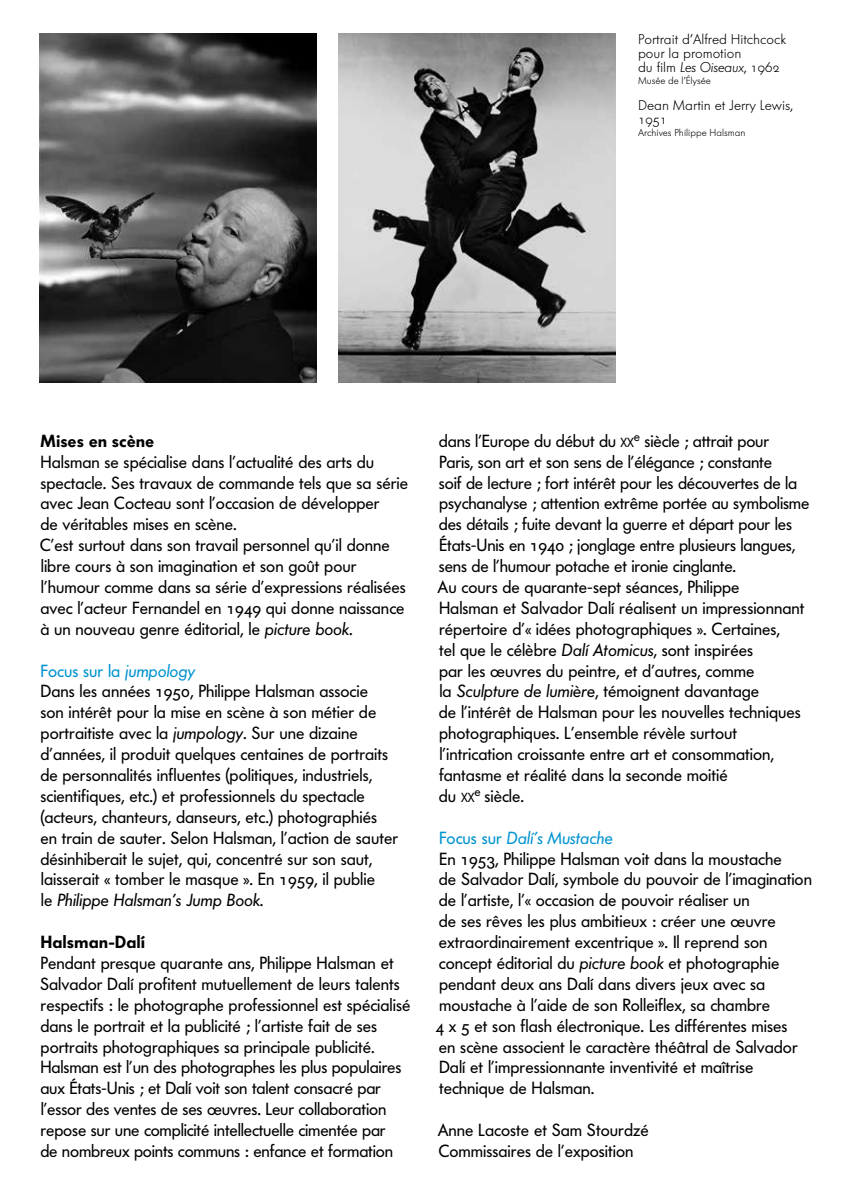
<style>
.page{position:relative;width:851px;height:1191px;background:#fff}
.page>*{position:absolute;margin:0;border:0;box-sizing:border-box;transform-origin:0 0}
.t1{font:17.4px/20.8px "Futura Serie BQ Book Mix";color:#000}
.t2{font:17.4px "Futura Serie BQ Book Oblique Mix";color:#000}
.t3{font:17.4px "Futura Serie BQ Demi Bold Mix";color:#000}
.t4{font:17.4px "Futura Serie BQ Book Oblique Mix";color:#0093d0}
.t5{font:14px/14px "Futura Serie BQ Light Mix";color:#000}
.t6{font:10px "Futura Serie BQ Light Mix";color:#000}
.s1{font-family:"Futura Serie BQ Light Oblique Mix"}
.s2{font-family:"Futura Serie BQ Book Oblique Mix"}
.s3{color:#0093d0}
.s4{font-family:"Futura Serie BQ Book Oblique Mix";color:#0093d0}
.s5{font-family:"Futura Serie BQ Book Mix"}
.s6{font-size:13px}
</style>
<div class="page">
<img style="left:339px;top:34px;width:276px;height:348px">
<img style="left:40px;top:34px;width:276px;height:348px">
<p class="t5" style="left:638px;top:33px;width:150px">Portrait d’Alfred Hitchcock pour la promotion<br>du film <span class="s1">Les Oiseaux</span>, 1962</p>
<p class="t6" style="left:638px;top:75px;width:74px">Musée de l’Élysée</p>
<p class="t5" style="left:638px;top:98px;width:156px">Dean Martin et Jerry Lewis,<br>1951</p>
<p class="t6" style="left:638px;top:126px;width:109px">Archives Philippe Halsman</p>
<p class="t3" style="left:40px;top:430px;width:116px">Mises en scène</p>
<p class="t1" style="left:40px;top:451px;width:370px">Halsman se spécialise dans l’actualité des arts du spectacle. Ses travaux de commande tels que sa série avec Jean Cocteau sont l’occasion de développer<br>de véritables mises en scène.<br>C’est surtout dans son travail personnel qu’il donne libre cours à son imagination et son goût pour l’humour comme dans sa série d’expressions réalisées avec l’acteur Fernandel en 1949 qui donne naissance à un nouveau genre éditorial, le <span class="s2">picture book</span>.</p>
<p class="t1" style="left:40px;top:660px;width:359px"><span class="s3">Focus sur la</span> <span class="s4">jumpology<br></span>Dans les années 1950, Philippe Halsman associe<br>son intérêt pour la mise en scène à son métier de portraitiste avec la <span class="s2">jumpology</span>. Sur une dizaine d’années, il produit quelques centaines de portraits de personnalités influentes (politiques, industriels, scientifiques, etc.) et professionnels du spectacle (acteurs, chanteurs, danseurs, etc.) photographiés<br>en train de sauter. Selon Halsman, l’action de sauter désinhiberait le sujet, qui, concentré sur son saut, laisserait « tomber le masque ». En 1959, il publie</p>
<p class="t2" style="left:41px;top:890px;width:224px"><span class="s5">le</span> Philippe Halsman’s Jump Book<span class="s5">.</span></p>
<p class="t3" style="left:40px;top:932px;width:106px">Halsman-Dalí</p>
<p class="t1" style="left:40px;top:952px;width:372px">Pendant presque quarante ans, Philippe Halsman et Salvador Dalí profitent mutuellement de leurs talents respectifs : le photographe professionnel est spécialisé dans le portrait et la publicité ; l’artiste fait de ses portraits photographiques sa principale publicité.<br>Halsman est l’un des photographes les plus populaires aux États-Unis ; et Dalí voit son talent consacré par l’essor des ventes de ses œuvres. Leur collaboration repose sur une complicité intellectuelle cimentée par<br>de nombreux points communs : enfance et formation</p>
<p class="t1" style="left:437px;top:430px;width:373px">dans l’Europe du début du <span class="s6">XX</span><sup>e</sup> siècle ; attrait pour<br>Paris, son art et son sens de l’élégance ; constante<br>soif de lecture ; fort intérêt pour les découvertes de la psychanalyse ; attention extrême portée au symbolisme des détails ; fuite devant la guerre et départ pour les États-Unis en 1940 ; jonglage entre plusieurs langues, sens de l’humour potache et ironie cinglante.<br>Au cours de quarante-sept séances, Philippe<br>Halsman et Salvador Dalí réalisent un impressionnant répertoire d’« idées photographiques ». Certaines,<br>tel que le célèbre <span class="s2">Dalí Atomicus</span>, sont inspirées<br>par les œuvres du peintre, et d’autres, comme<br>la <span class="s2">Sculpture de lumière</span>, témoignent davantage<br>de l’intérêt de Halsman pour les nouvelles techniques photographiques. L’ensemble révèle surtout l’intrication croissante entre art et consommation, fantasme et réalité dans la seconde moitié<br>du <span class="s6">XX</span><sup>e</sup> siècle.</p>
<p class="t4" style="left:439px;top:827px;width:175px"><span class="s5">Focus sur</span> Dalí’s Mustache</p>
<p class="t1" style="left:435px;top:848px;width:378px">En 1953, Philippe Halsman voit dans la moustache<br>de Salvador Dalí, symbole du pouvoir de l’imagination de l’artiste, l’« occasion de pouvoir réaliser un<br>de ses rêves les plus ambitieux : créer une œuvre extraordinairement excentrique ». Il reprend son concept éditorial du <span class="s2">picture book</span> et photographie pendant deux ans Dalí dans divers jeux avec sa moustache à l’aide de son Rolleiflex, sa chambre<br>4 x 5 et son flash électronique. Les différentes mises<br>en scène associent le caractère théâtral de Salvador Dalí et l’impressionnante inventivité et maîtrise technique de Halsman.</p>
<p class="t1" style="left:437px;top:1119px;width:212px">Anne Lacoste et Sam Stourdzé<br>Commissaires de l’exposition</p>
</div>
